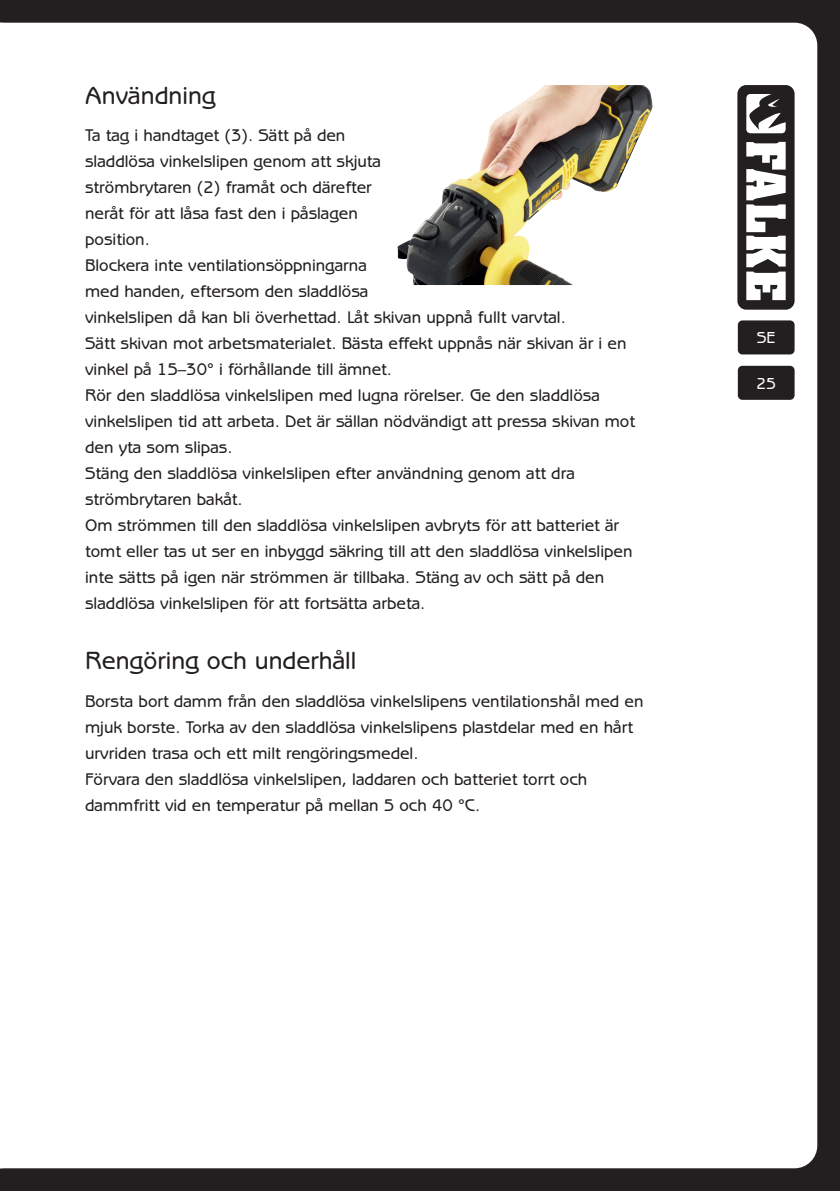
<style>
.page{position:relative;width:840px;height:1191px;background:#fff}
.page>*{position:absolute;margin:0;border:0;box-sizing:border-box;transform-origin:0 0}
.t1{font:500 25px "Benguiat Gothic LT";color:#231f20}
.t2{font:500 17px/26px "Benguiat Gothic LT";color:#231f20}
.t3{font:500 16px "Benguiat Gothic LT";color:#fff}
</style>
<div class="page">
<div style="left:0;top:0;width:839px;height:1191px;background:#231f20"></div>
<div style="left:23px;top:23px;width:793px;height:1145px;background:#fff"></div>
<div style="left:737px;top:320px;width:57px;height:34px;background:#231f20;border-radius:5px"></div>
<div style="left:737px;top:366px;width:57px;height:34px;background:#231f20;border-radius:5px"></div>
<svg style="left:737px;top:85px;width:57px;height:225px"></svg>
<div style="left:0;top:23px;width:23px;height:1145px;background:#fff"></div>
<img style="left:397px;top:85px;width:255px;height:200px">
<h1 class="t1" style="left:85px;top:81px;width:132px">Användning</h1>
<p class="t2" style="left:85px;top:122px;width:551px">Ta tag i handtaget (3). Sätt på den<br>sladdlösa vinkelslipen genom att skjuta<br>strömbrytaren (2) framåt och därefter<br>neråt för att låsa fast den i påslagen<br>position.<br>Blockera inte ventilationsöppningarna<br>med handen, eftersom den sladdlösa<br>vinkelslipen då kan bli överhettad. Låt skivan uppnå fullt varvtal.<br>Sätt skivan mot arbetsmaterialet. Bästa effekt uppnås när skivan är i en vinkel på 15–30° i förhållande till ämnet.<br>Rör den sladdlösa vinkelslipen med lugna rörelser. Ge den sladdlösa vinkelslipen tid att arbeta. Det är sällan nödvändigt att pressa skivan mot den yta som slipas.<br>Stäng den sladdlösa vinkelslipen efter användning genom att dra strömbrytaren bakåt.<br>Om strömmen till den sladdlösa vinkelslipen avbryts för att batteriet är tomt eller tas ut ser en inbyggd säkring till att den sladdlösa vinkelslipen inte sätts på igen när strömmen är tillbaka. Stäng av och sätt på den sladdlösa vinkelslipen för att fortsätta arbeta.</p>
<h1 class="t1" style="left:85px;top:646px;width:272px">Rengöring och underhåll</h1>
<p class="t2" style="left:85px;top:688px;width:559px">Borsta bort damm från den sladdlösa vinkelslipens ventilationshål med en mjuk borste. Torka av den sladdlösa vinkelslipens plastdelar med en hårt urvriden trasa och ett milt rengöringsmedel.<br>Förvara den sladdlösa vinkelslipen, laddaren och batteriet torrt och dammfritt vid en temperatur på mellan 5 och 40 °C.</p>
<p class="t3" style="left:756px;top:329px;width:20px">SE</p>
<p class="t3" style="left:756px;top:374px;width:21px">25</p>
</div>
